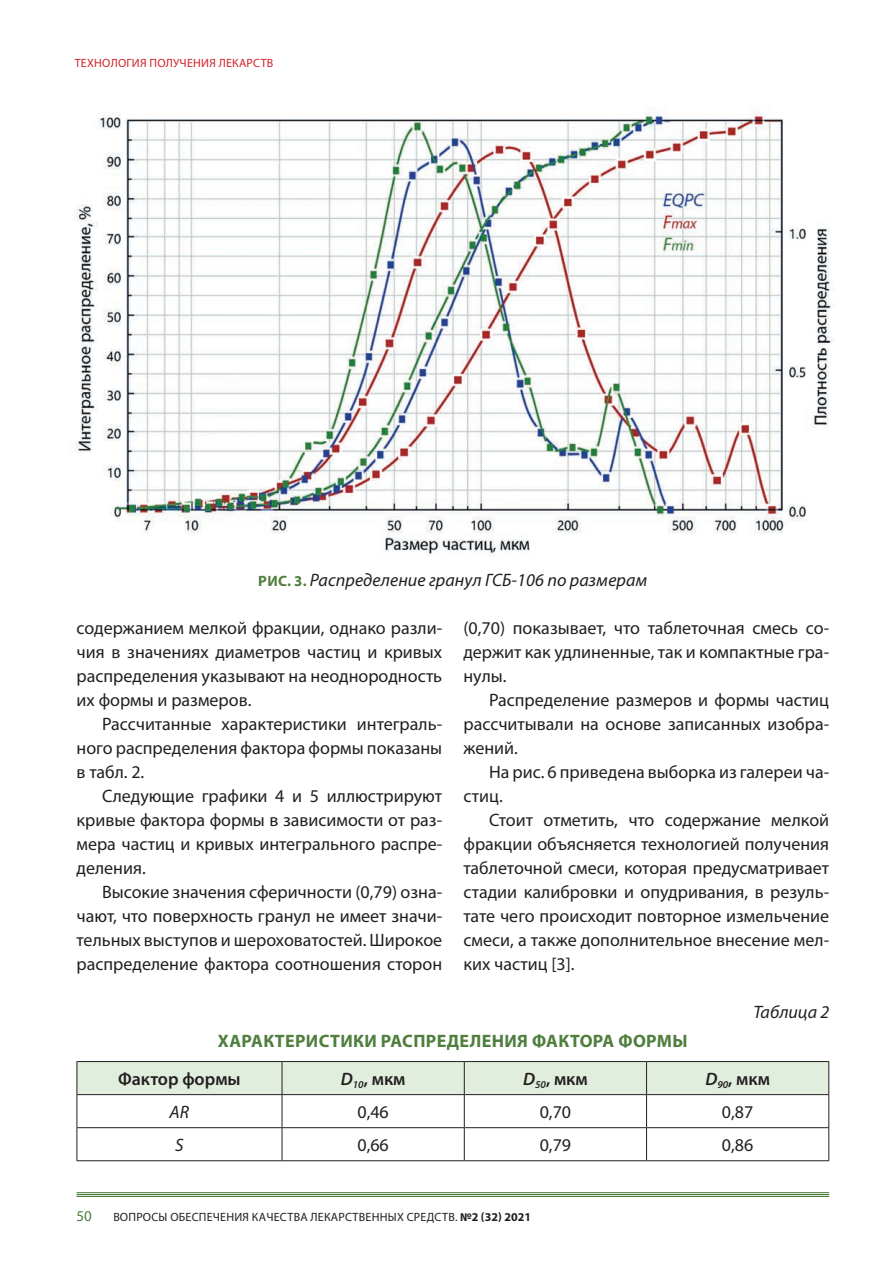
<style>
.page{position:relative;width:893px;height:1263px;background:#fff}
.page>*{position:absolute;margin:0;border:0;box-sizing:border-box;transform-origin:0 0}
.text{font:18px/24px "Myriad Pro";color:#231f20;text-align:justify}
.ris-podp{font:italic 18px "Myriad Pro";letter-spacing:.005em;color:#231f20}
.tab-zag{font:700 18px "Myriad Pro";letter-spacing:.02em;color:#4f7e3d}
.tab-shap{font:600 18px "Myriad Pro";color:#231f20}
.tab-text{font:18px "Myriad Pro";color:#231f20}
.tab-tab{font:italic 18px "Myriad Pro";color:#231f20}
.tab-text-2{font:italic 18px "Myriad Pro";color:#231f20}
.t1{font:15px "Myriad Pro";color:#4f7e3d}
.t2{font:12px "Myriad Pro";letter-spacing:.02em;color:#231f20}
.t3{font:12px "Myriad Pro";letter-spacing:.02em;color:#d1232a}
.s1{font-weight:700;font-style:normal;font-size:15px;color:#4f7e3d}
.s2{font-style:italic}
.s3{font-weight:700}
</style>
<div class="page">
<hr style="left:77px;top:1192px;width:752px;height:1px;background:#4f7e3d">
<hr style="left:77px;top:1194px;width:752px;height:1px;background:#4f7e3d">
<hr style="left:77px;top:1196px;width:752px;height:1px;background:#4f7e3d">
<div style="left:78px;top:1062px;width:750px;height:32px;background:#e1eedd"></div>
<hr style="left:282px;top:1062px;width:1px;height:32px;background:#231f20">
<hr style="left:464px;top:1062px;width:1px;height:32px;background:#231f20">
<hr style="left:646px;top:1062px;width:1px;height:32px;background:#231f20">
<hr style="left:282px;top:1095px;width:1px;height:32px;background:#231f20">
<hr style="left:464px;top:1095px;width:1px;height:32px;background:#231f20">
<hr style="left:646px;top:1095px;width:1px;height:32px;background:#231f20">
<hr style="left:77px;top:1127px;width:205px;height:1px;background:#231f20">
<hr style="left:282px;top:1127px;width:182px;height:1px;background:#231f20">
<hr style="left:282px;top:1128px;width:1px;height:32px;background:#231f20">
<hr style="left:464px;top:1127px;width:183px;height:1px;background:#231f20">
<hr style="left:464px;top:1128px;width:1px;height:32px;background:#231f20">
<hr style="left:647px;top:1127px;width:182px;height:1px;background:#231f20">
<hr style="left:646px;top:1128px;width:1px;height:32px;background:#231f20">
<hr style="left:77px;top:1095px;width:1px;height:32px;background:#231f20">
<hr style="left:828px;top:1095px;width:1px;height:32px;background:#231f20">
<hr style="left:77px;top:1128px;width:1px;height:32px;background:#231f20">
<hr style="left:828px;top:1128px;width:1px;height:32px;background:#231f20">
<hr style="left:77px;top:1160px;width:205px;height:1px;background:#231f20">
<hr style="left:282px;top:1160px;width:182px;height:1px;background:#231f20">
<hr style="left:464px;top:1160px;width:183px;height:1px;background:#231f20">
<hr style="left:647px;top:1160px;width:182px;height:1px;background:#231f20">
<hr style="left:77px;top:1061px;width:205px;height:1px;background:#231f20">
<hr style="left:77px;top:1062px;width:1px;height:32px;background:#231f20">
<hr style="left:282px;top:1061px;width:182px;height:1px;background:#231f20">
<hr style="left:464px;top:1061px;width:183px;height:1px;background:#231f20">
<hr style="left:647px;top:1061px;width:182px;height:1px;background:#231f20">
<hr style="left:828px;top:1062px;width:1px;height:32px;background:#231f20">
<hr style="left:77px;top:1094px;width:205px;height:1px;background:#231f20">
<hr style="left:282px;top:1094px;width:182px;height:1px;background:#231f20">
<hr style="left:464px;top:1094px;width:183px;height:1px;background:#231f20">
<hr style="left:647px;top:1094px;width:182px;height:1px;background:#231f20">
<img style="left:75px;top:108px;width:759px;height:449px">
<p class="t3" style="left:75px;top:56px;width:200px">ТЕХНОЛОГИЯ ПОЛУЧЕНИЯ ЛЕКАРСТВ</p>
<p class="ris-podp" style="left:258px;top:569px;width:391px"><span class="s1">РИС. 3.</span> Распределение гранул ГСБ-106 по размерам</p>
<p class="text" style="left:77px;top:616px;width:367px">содержанием мелкой фракции, однако разли&shy;чия в значениях диаметров частиц и кривых распределения указывают на неоднородность их формы и размеров.</p>
<p class="text" style="left:77px;top:712px;width:367px;text-indent:26px">Рассчитанные характеристики интеграль&shy;ного распределения фактора формы показаны в табл. 2.</p>
<p class="text" style="left:77px;top:784px;width:367px;text-indent:26px">Следующие графики 4 и 5 иллюстрируют кривые фактора формы в зависимости от раз&shy;мера частиц и кривых интегрального распре&shy;деления.</p>
<p class="text" style="left:77px;top:880px;width:367px;text-indent:26px">Высокие значения сферичности (0,79) озна&shy;чают, что поверхность гранул не имеет значи&shy;тельных выступов и шероховатостей. Широкое распределение фактора соотношения сторон</p>
<p class="text" style="left:463px;top:616px;width:367px">(0,70) показывает, что таблеточная смесь со&shy;держит как удлиненные, так и компактные гра&shy;нулы.</p>
<p class="text" style="left:463px;top:688px;width:367px;text-indent:26px">Распределение размеров и формы частиц рассчитывали на основе записанных изобра&shy;жений.</p>
<p class="text" style="left:463px;top:760px;width:367px;text-indent:26px">На рис. 6 приведена выборка из галереи ча&shy;стиц.</p>
<p class="text" style="left:463px;top:808px;width:367px;text-indent:26px">Стоит отметить, что содержание мелкой фракции объясняется технологией получения таблеточной смеси, которая предусматривает стадии калибровки и опудривания, в резуль&shy;тате чего происходит повторное измельчение смеси, а также дополнительное внесение мел&shy;ких частиц [3].</p>
<p class="tab-tab" style="left:753px;top:1001px;width:77px">Таблица 2</p>
<p class="tab-zag" style="left:218px;top:1029px;width:471px">ХАРАКТЕРИСТИКИ РАСПРЕДЕЛЕНИЯ ФАКТОРА ФОРМЫ</p>
<p class="tab-shap" style="left:118px;top:1069px;width:124px">Фактор формы</p>
<p class="tab-shap" style="left:341px;top:1069px;width:66px"><span class="s2">D</span><sub>10</sub>, мкм</p>
<p class="tab-shap" style="left:523px;top:1069px;width:66px"><span class="s2">D</span><sub>50</sub>, мкм</p>
<p class="tab-shap" style="left:705px;top:1069px;width:66px"><span class="s2">D</span><sub>90</sub>, мкм</p>
<p class="tab-text-2" style="left:170px;top:1101px;width:21px">AR</p>
<p class="tab-text" style="left:357px;top:1101px;width:33px">0,46</p>
<p class="tab-text" style="left:540px;top:1101px;width:33px">0,70</p>
<p class="tab-text" style="left:722px;top:1101px;width:33px">0,87</p>
<p class="tab-text-2" style="left:175px;top:1134px;width:10px">S</p>
<p class="tab-text" style="left:357px;top:1134px;width:33px">0,66</p>
<p class="tab-text" style="left:540px;top:1134px;width:33px">0,79</p>
<p class="tab-text" style="left:722px;top:1134px;width:33px">0,86</p>
<p class="t1" style="left:77px;top:1207px;width:17px">50</p>
<p class="t2" style="left:113px;top:1209px;width:419px">ВОПРОСЫ ОБЕСПЕЧЕНИЯ КАЧЕСТВА ЛЕКАРСТВЕННЫХ СРЕДСТВ. <span class="s3">№2 (32) 2021</span></p>
</div>
